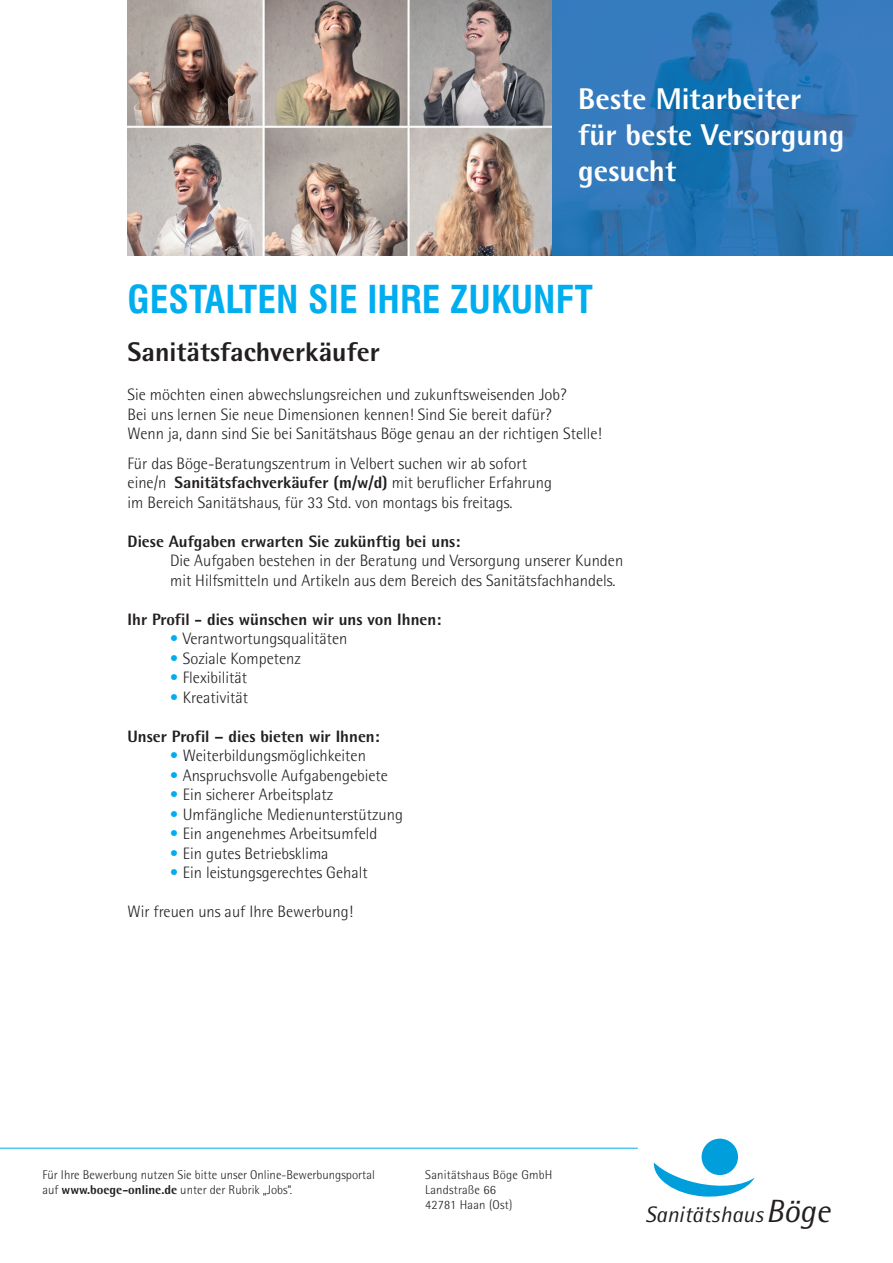
<style>
.page{position:relative;width:893px;height:1263px;background:#fff}
.page>*{position:absolute;margin:0;border:0;box-sizing:border-box;transform-origin:0 0}
.t1{font:700 condensed 37.5px "Swiss 721 BT";letter-spacing:.005em;color:#00aeef}
.t2{font:800 30px/36px "AT Rotis Semi Sans";color:#fff}
.t3{font:800 27px "AT Rotis Semi Sans";color:#231f20}
.t4{font:italic 22.35px "AT Rotis Semi Sans";color:#231f20}
.t5{font:300 16.5px/19.5px "AT Rotis Semi Sans";color:#231f20}
.t6{font:800 16.5px "AT Rotis Semi Sans";color:#231f20}
.t7{font:300 12.75px/15px "AT Rotis Semi Sans";color:#231f20}
.s1{font-weight:800}
.s2{color:#00aeef}
.s3{font-size:32.25px}
</style>
<div class="page">
<img style="left:128px;top:0;width:425px;height:255px">
<svg style="left:553px;top:0;width:340px;height:255px;background:#2d76b6"></svg>
<svg style="left:653px;top:1162px;width:102px;height:35px"></svg>
<div style="left:702px;top:1138px;width:36px;height:37px;background:#009fdb;border-radius:50%"></div>
<hr style="left:0;top:1148px;width:638px;height:1px;background:#00aeef">
<h2 class="t2" style="left:578px;top:83px;width:267px">Beste Mitarbeiter für beste Versorgung gesucht</h2>
<h1 class="t1" style="left:128px;top:285px;width:467px">GESTALTEN SIE IHRE ZUKUNFT</h1>
<h3 class="t3" style="left:128px;top:343px;width:254px">Sanitätsfachverkäufer</h3>
<p class="t5" style="left:128px;top:387px;width:476px">Sie möchten einen abwechslungsreichen und zukunftsweisenden Job?<br>Bei uns lernen Sie neue Dimensionen kennen! Sind Sie bereit dafür?<br>Wenn ja, dann sind Sie bei Sanitätshaus Böge genau an der richtigen Stelle!</p>
<p class="t5" style="left:128px;top:455px;width:426px">Für das Böge-Beratungszentrum in Velbert suchen wir ab sofort eine/n <span class="s1">Sanitätsfachverkäufer (m/w/d)</span> mit beruflicher Erfahrung im Bereich Sanitätshaus, für 33 Std. von montags bis freitags.</p>
<p class="t6" style="left:128px;top:535px;width:334px">Diese Aufgaben erwarten Sie zukünftig bei uns:</p>
<p class="t5" style="left:170px;top:552px;width:455px">Die Aufgaben bestehen in der Beratung und Versorgung unserer Kunden mit Hilfsmitteln und Artikeln aus dem Bereich des Sanitätsfachhandels.</p>
<p class="t6" style="left:128px;top:613px;width:315px">Ihr Profil - dies wünschen wir uns von Ihnen:</p>
<p class="t5" style="left:170px;top:630px;width:179px"><span class="s2">•</span> Verantwortungsqualitäten</p>
<p class="t5" style="left:170px;top:650px;width:132px"><span class="s2">•</span> Soziale Kompetenz</p>
<p class="t5" style="left:170px;top:669px;width:79px"><span class="s2">•</span> Flexibilität</p>
<p class="t5" style="left:170px;top:689px;width:79px"><span class="s2">•</span> Kreativität</p>
<p class="t6" style="left:128px;top:730px;width:254px">Unser Profil – dies bieten wir Ihnen:</p>
<p class="t5" style="left:170px;top:747px;width:197px"><span class="s2">•</span> Weiterbildungsmöglichkeiten</p>
<p class="t5" style="left:170px;top:767px;width:219px"><span class="s2">•</span> Anspruchsvolle Aufgabengebiete</p>
<p class="t5" style="left:170px;top:786px;width:165px"><span class="s2">•</span> Ein sicherer Arbeitsplatz</p>
<p class="t5" style="left:170px;top:806px;width:235px"><span class="s2">•</span> Umfängliche Medienunterstützung</p>
<p class="t5" style="left:170px;top:825px;width:209px"><span class="s2">•</span> Ein angenehmes Arbeitsumfeld</p>
<p class="t5" style="left:170px;top:845px;width:160px"><span class="s2">•</span> Ein gutes Betriebsklima</p>
<p class="t5" style="left:170px;top:864px;width:199px"><span class="s2">•</span> Ein leistungsgerechtes Gehalt</p>
<p class="t5" style="left:128px;top:903px;width:227px">Wir freuen uns auf Ihre Bewerbung!</p>
<p class="t7" style="left:43px;top:1169px;width:334px">Für Ihre Bewerbung nutzen Sie bitte unser Online-Bewerbungsportal auf <span class="s1">www.boege-online.de</span> unter der Rubrik „Jobs“.</p>
<p class="t7" style="left:425px;top:1169px;width:129px">Sanitätshaus Böge GmbH<br>Landstraße 66<br>42781 Haan (Ost)</p>
<h3 class="t4" style="left:645px;top:1207px;width:186px">Sanitätshaus<span class="s3">Böge</span></h3>
</div>
